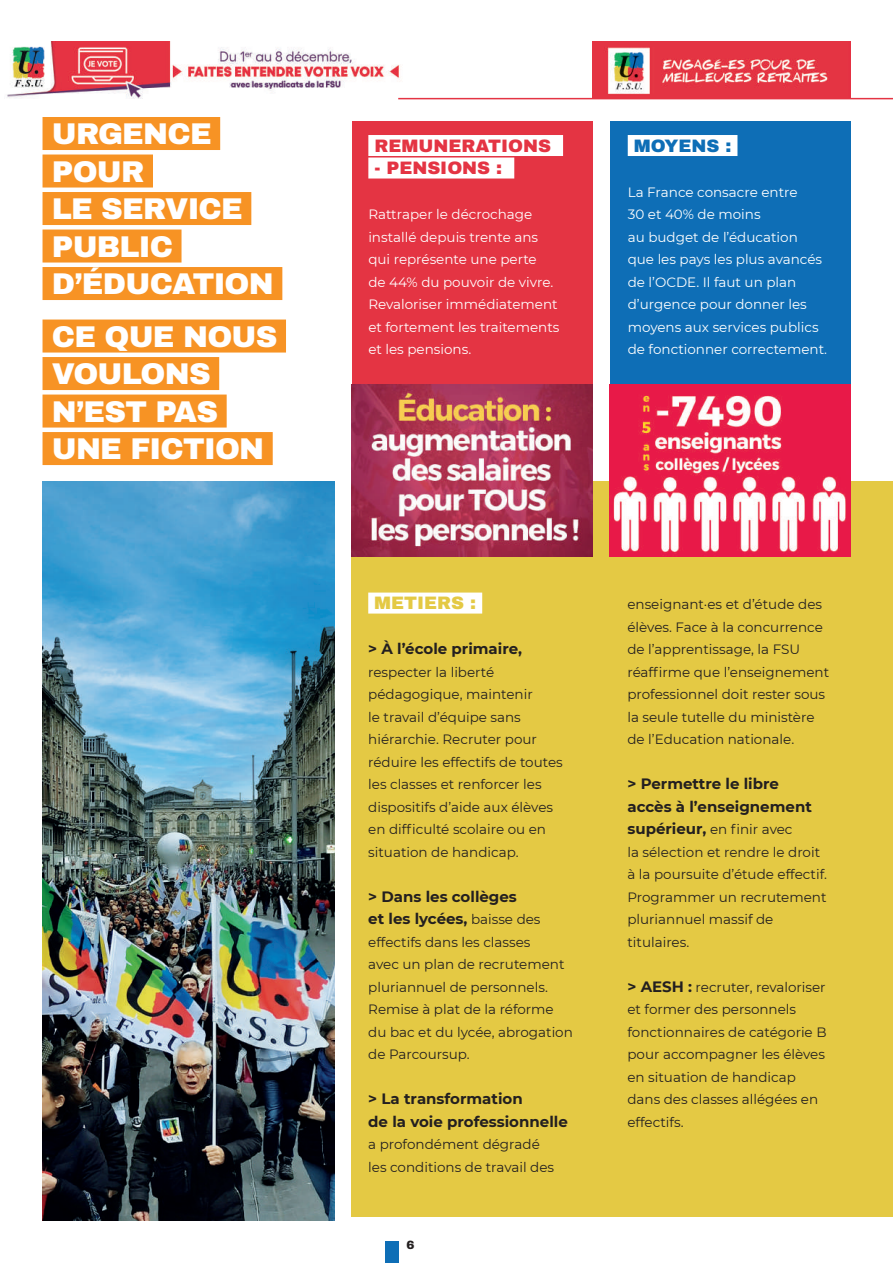
<style>
.page{position:relative;width:893px;height:1263px;background:#fff}
.page>*{position:absolute;margin:0;border:0;box-sizing:border-box;transform-origin:0 0}
.t1{font:900 30px/37.5px "Archivo";letter-spacing:-.025em;color:#fff}
.t2{font:900 18px "Archivo";color:#e43443}
.t3{font:900 18px "Archivo";color:#e4c944}
.t4{font:900 18px "Archivo";color:#0e6eb6}
.t5{font:700 15px/22.5px "Montserrat";color:#231f20}
.t6{font:13.5px/22.5px "Montserrat";color:#231f20}
.t7{font:13.5px/22.5px "Montserrat";color:#fff}
.t8{font:900 12px "Archivo";color:#231f20}
.s1{font-weight:400;font-size:13.5px}
.s2{font-weight:700;font-size:15px}
</style>
<div class="page">
<div style="left:352px;top:482px;width:541px;height:735px;background:#e4c944"></div>
<img style="left:593px;top:42px;width:257px;height:56px">
<div style="left:352px;top:122px;width:241px;height:434px;background:#e43443"></div>
<div style="left:610px;top:122px;width:240px;height:434px;background:#0e6eb6"></div>
<img style="left:7px;top:42px;width:396px;height:56px">
<hr style="left:398px;top:98px;width:495px;height:1px;background:#e43443">
<div style="left:385px;top:1241px;width:13px;height:22px;background:#0e6eb6"></div>
<div style="left:368px;top:135px;width:195px;height:21px;background:#fff"></div>
<div style="left:368px;top:158px;width:146px;height:20px;background:#fff"></div>
<div style="left:628px;top:135px;width:109px;height:21px;background:#fff"></div>
<div style="left:368px;top:592px;width:114px;height:22px;background:#fff"></div>
<div style="left:43px;top:117px;width:177px;height:33px;background:#f79324"></div>
<div style="left:43px;top:154px;width:110px;height:34px;background:#f79324"></div>
<div style="left:43px;top:192px;width:208px;height:33px;background:#f79324"></div>
<div style="left:43px;top:230px;width:139px;height:32px;background:#f79324"></div>
<div style="left:43px;top:267px;width:239px;height:33px;background:#f79324"></div>
<div style="left:43px;top:320px;width:243px;height:32px;background:#f79324"></div>
<div style="left:43px;top:357px;width:176px;height:33px;background:#f79324"></div>
<div style="left:43px;top:394px;width:184px;height:34px;background:#f79324"></div>
<div style="left:43px;top:432px;width:230px;height:33px;background:#f79324"></div>
<img style="left:43px;top:482px;width:292px;height:738px">
<img style="left:352px;top:384px;width:241px;height:172px">
<img style="left:610px;top:384px;width:240px;height:172px">
<h1 class="t1" style="left:52px;top:115px;width:224px">URGENCE<br>POUR<br>LE SERVICE<br>PUBLIC<br>D’ÉDUCATION</h1>
<h1 class="t1" style="left:52px;top:317px;width:227px">CE QUE NOUS<br>VOULONS<br>N’EST PAS<br>UNE FICTION</h1>
<h2 class="t2" style="left:374px;top:134px;width:178px">REMUNERATIONS</h2>
<h2 class="t2" style="left:374px;top:157px;width:129px">- PENSIONS :</h2>
<p class="t7" style="left:368px;top:202px;width:193px">Rattraper le décrochage installé depuis trente ans qui représente une perte<br>de 44% du pouvoir de vivre.<br>Revaloriser immédiatement et fortement les traitements et les pensions.</p>
<h2 class="t4" style="left:634px;top:134px;width:99px">MOYENS :</h2>
<p class="t7" style="left:628px;top:180px;width:201px">La France consacre entre<br>30 et 40% de moins<br>au budget de l’éducation que les pays les plus avancés de l’OCDE. Il faut un plan d’urgence pour donner les moyens aux services publics de fonctionner correctement.</p>
<h2 class="t3" style="left:374px;top:592px;width:103px">METIERS :</h2>
<p class="t5" style="left:368px;top:637px;width:155px">&gt; À l’école primaire,</p>
<p class="t6" style="left:368px;top:660px;width:196px">respecter la liberté pédagogique, maintenir<br>le travail d’équipe sans hiérarchie. Recruter pour réduire les effectifs de toutes les classes et renforcer les dispositifs d’aide aux élèves en difficulté scolaire ou en situation de handicap.</p>
<p class="t5" style="left:368px;top:884px;width:174px">&gt; Dans les collèges<br>et les lycées, <span class="s1">baisse des</span></p>
<p class="t6" style="left:368px;top:930px;width:206px">effectifs dans les classes<br>avec un plan de recrutement pluriannuel de personnels.<br>Remise à plat de la réforme du bac et du lycée, abrogation de Parcoursup.</p>
<p class="t5" style="left:368px;top:1087px;width:201px">&gt; La transformation<br>de la voie professionnelle</p>
<p class="t6" style="left:368px;top:1132px;width:187px">a profondément dégradé les conditions de travail des</p>
<p class="t8" style="left:406px;top:1237px;width:10px">6</p>
<p class="t6" style="left:627px;top:592px;width:203px">enseignant·es et d’étude des élèves. Face à la concurrence de l’apprentissage, la FSU réaffirme que l’enseignement professionnel doit rester sous la seule tutelle du ministère de l’Education nationale.</p>
<p class="t5" style="left:627px;top:772px;width:186px">&gt; Permettre le libre accès à l’enseignement</p>
<p class="t6" style="left:627px;top:817px;width:201px"><span class="s2">supérieur,</span> en finir avec<br>la sélection et rendre le droit à la poursuite d’étude effectif.<br>Programmer un recrutement pluriannuel massif de titulaires.</p>
<p class="t6" style="left:627px;top:975px;width:201px"><span class="s2">&gt; AESH :</span> recruter, revaloriser et former des personnels fonctionnaires de catégorie B pour accompagner les élèves en situation de handicap dans des classes allégées en effectifs.</p>
</div>
